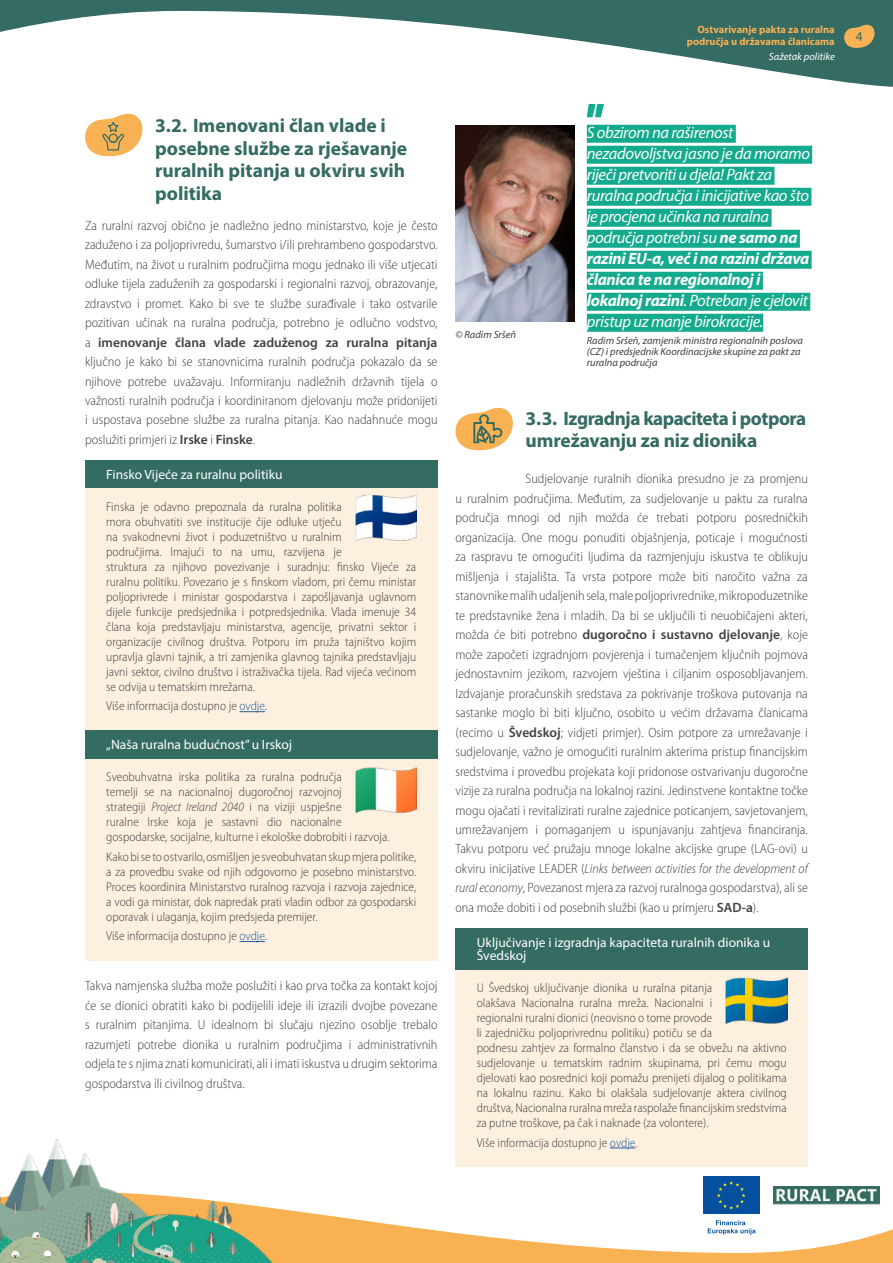
<style>
.page{position:relative;width:893px;height:1263px;background:#fff}
.page>*{position:absolute;margin:0;border:0;box-sizing:border-box;transform-origin:0 0}
.Title_02{font:700 19.5px/22.5px "Myriad Pro";letter-spacing:-.005em;color:#346b62}
.Title_02-2{font:700 19.5px/22.5px "Myriad Pro";letter-spacing:-.025em;color:#346b62}
._00_Quotes_-Light_gr{font:italic 16.5px/21px "Myriad Pro";letter-spacing:-.02em;color:#fff}
.Body_text{font:300 semi-condensed 13.5px/19.5px "Myriad Pro";color:#414042;text-align:justify}
.Title_Box{font:13.5px/13.5px "Myriad Pro";color:#fff}
.t1{font:13.5px "Myriad Pro";color:#346b62}
.Text_Box{font:300 semi-condensed 12.75px/15px "Myriad Pro";color:#414042}
.Text_Box_last{font:300 semi-condensed 12.75px "Myriad Pro";color:#414042}
._00_Quotes_-_autor_n{font:italic 10.5px/10.8px "Myriad Pro";color:#414042}
.t2{font:700 10.5px/12px "Myriad Pro";color:#f8b153;text-align:right}
.t3{font:italic 10.5px "Myriad Pro";color:#fff}
.s1{font-weight:600;font-stretch:normal}
.s2{color:#215e9e}
.s3{font-style:italic}
.s4{font-weight:700}
</style>
<div class="page">
<svg style="left:0;top:0;width:893px;height:87px"></svg>
<svg style="left:842px;top:17px;width:38px;height:34px"></svg>
<svg style="left:357px;top:1186px;width:536px;height:77px"></svg>
<img style="left:0;top:1138px;width:357px;height:125px">
<div style="left:702px;top:1175px;width:59px;height:40px;background:#fff"></div>
<div style="left:703px;top:1176px;width:57px;height:38px;background:#06509f"></div>
<svg style="left:717px;top:1181px;width:28px;height:28px"></svg>
<svg style="left:708px;top:1220px;width:47px;height:15px"></svg>
<img style="left:774px;top:1187px;width:105px;height:18px">
<div style="left:85px;top:460px;width:352px;height:29px;background:#346b62"></div>
<div style="left:85px;top:488px;width:352px;height:214px;background:#fef0df"></div>
<div style="left:85px;top:688px;width:352px;height:43px;background:#fef0df"></div>
<svg style="left:240px;top:711px;width:25px;height:1px"></svg>
<div style="left:85px;top:731px;width:352px;height:28px;background:#346b62"></div>
<div style="left:85px;top:759px;width:352px;height:94px;background:#fef0df"></div>
<div style="left:85px;top:838px;width:352px;height:94px;background:#fef0df"></div>
<div style="left:85px;top:918px;width:352px;height:42px;background:#fef0df"></div>
<svg style="left:240px;top:941px;width:25px;height:1px"></svg>
<svg style="left:85px;top:114px;width:57px;height:42px"></svg>
<div style="left:455px;top:928px;width:353px;height:42px;background:#346b62"></div>
<div style="left:455px;top:970px;width:353px;height:169px;background:#fef0df"></div>
<div style="left:455px;top:1124px;width:353px;height:43px;background:#fef0df"></div>
<svg style="left:610px;top:1147px;width:25px;height:1px"></svg>
<div style="left:587px;top:125px;width:149px;height:18px;background:#14aa8e"></div>
<div style="left:587px;top:146px;width:225px;height:18px;background:#14aa8e"></div>
<div style="left:587px;top:167px;width:187px;height:18px;background:#14aa8e"></div>
<div style="left:587px;top:188px;width:224px;height:18px;background:#14aa8e"></div>
<div style="left:587px;top:209px;width:185px;height:18px;background:#14aa8e"></div>
<div style="left:587px;top:230px;width:213px;height:18px;background:#14aa8e"></div>
<div style="left:587px;top:251px;width:225px;height:18px;background:#14aa8e"></div>
<div style="left:587px;top:272px;width:176px;height:18px;background:#14aa8e"></div>
<div style="left:587px;top:293px;width:223px;height:18px;background:#14aa8e"></div>
<div style="left:587px;top:314px;width:176px;height:18px;background:#14aa8e"></div>
<svg style="left:587px;top:104px;width:17px;height:13px"></svg>
<img style="left:455px;top:125px;width:120px;height:196px">
<svg style="left:455px;top:408px;width:58px;height:42px"></svg>
<img style="left:355px;top:494px;width:62px;height:47px">
<img style="left:355px;top:767px;width:62px;height:47px">
<img style="left:726px;top:977px;width:61px;height:47px">
<p class="t2" style="left:687px;top:23px;width:149px">Ostvarivanje pakta za ruralna područja u državama članicama</p>
<p class="t3" style="left:769px;top:50px;width:67px">Sažetak politike</p>
<p class="t1" style="left:856px;top:28px;width:8px">4</p>
<h2 class="Title_02" style="left:155px;top:114px;width:253px">3.2. Imenovani član vlade i posebne službe za rješavanje ruralnih pitanja u okviru svih politika</h2>
<p class="Body_text" style="left:85px;top:216px;width:354px">Za ruralni razvoj obično je nadležno jedno ministarstvo, koje je često zaduženo i za poljoprivredu, šumarstvo i/ili prehrambeno gospodarstvo.<br>Međutim, na život u ruralnim područjima mogu jednako ili više utjecati odluke tijela zaduženih za gospodarski i regionalni razvoj, obrazovanje, zdravstvo i promet. Kako bi sve te službe surađivale i tako ostvarile pozitivan učinak na ruralna područja, potrebno je odlučno vodstvo, a <span class="s1">imenovanje člana vlade zaduženog za ruralna pitanja </span>ključno je kako bi se stanovnicima ruralnih područja pokazalo da se njihove potrebe uvažavaju. Informiranju nadležnih državnih tijela o važnosti ruralnih područja i koordiniranom djelovanju može pridonijeti i uspostava posebne službe za ruralna pitanja. Kao nadahnuće mogu poslužiti primjeri iz <span class="s1">Irske</span> i <span class="s1">Finske</span>.</p>
<p class="Title_Box" style="left:106px;top:467px;width:178px">Finsko Vijeće za ruralnu politiku</p>
<p class="Text_Box" style="left:106px;top:499px;width:311px">Finska je odavno prepoznala da ruralna politika<br>mora obuhvatiti sve institucije čije odluke utječu<br>na svakodnevni život i poduzetništvo u ruralnim<br>područjima. Imajući to na umu, razvijena je<br>struktura za njihovo povezivanje i suradnju: finsko Vijeće za ruralnu politiku. Povezano je s finskom vladom, pri čemu ministar poljoprivrede i ministar gospodarstva i zapošljavanja uglavnom dijele funkcije predsjednika i potpredsjednika. Vlada imenuje 34 člana koja predstavljaju ministarstva, agencije, privatni sektor i organizacije civilnog društva. Potporu im pruža tajništvo kojim upravlja glavni tajnik, a tri zamjenika glavnog tajnika predstavljaju javni sektor, civilno društvo i istraživačka tijela. Rad vijeća većinom se odvija u tematskim mrežama.</p>
<p class="Text_Box_last" style="left:106px;top:699px;width:162px">Više informacija dostupno je <span class="s2">ovdje</span>.</p>
<p class="Title_Box" style="left:106px;top:738px;width:187px">„Naša ruralna budućnost” u Irskoj</p>
<p class="Text_Box" style="left:106px;top:770px;width:285px">Sveobuhvatna irska politika za ruralna područja<br>temelji se na nacionalnoj dugoročnoj razvojnoj<br>strategiji <span class="s3">Project Ireland 2040</span> i na viziji uspješne<br>ruralne Irske koja je sastavni dio nacionalne gospodarske, socijalne, kulturne i ekološke dobrobiti i razvoja.</p>
<p class="Text_Box" style="left:106px;top:849px;width:311px;text-align:justify">Kako bi se to ostvarilo, osmišljen je sveobuhvatan skup mjera politike, a za provedbu svake od njih odgovorno je posebno ministarstvo.<br>Proces koordinira Ministarstvo ruralnog razvoja i razvoja zajednice, a vodi ga ministar, dok napredak prati vladin odbor za gospodarski oporavak i ulaganja, kojim predsjeda premijer.</p>
<p class="Text_Box_last" style="left:106px;top:929px;width:162px">Više informacija dostupno je <span class="s2">ovdje</span>.</p>
<p class="Body_text" style="left:85px;top:976px;width:354px">Takva namjenska služba može poslužiti i kao prva točka za kontakt kojoj će se dionici obratiti kako bi podijelili ideje ili izrazili dvojbe povezane s ruralnim pitanjima. U idealnom bi slučaju njezino osoblje trebalo razumjeti potrebe dionika u ruralnim područjima i administrativnih odjela te s njima znati komunicirati, ali i imati iskustva u drugim sektorima gospodarstva ili civilnog društva.</p>
<p class="_00_Quotes_-_autor_n" style="left:455px;top:329px;width:62px">© Radim Sršeň</p>
<p class="_00_Quotes_-Light_gr" style="left:587px;top:122px;width:225px">S obzirom na raširenost nezadovoljstva jasno je da moramo riječi pretvoriti u djela! Pakt za ruralna područja i inicijative kao što je procjena učinka na ruralna područja potrebni su <span class="s4">ne samo na razini EU-a, već i na razini država članica te na regionalnoj i lokalnoj razini</span>. Potreban je cjelovit pristup uz manje birokracije.</p>
<p class="_00_Quotes_-_autor_n" style="left:587px;top:335px;width:218px">Radim Sršeň, zamjenik ministra regionalnih poslova (CZ) i predsjednik Koordinacijske skupine za pakt za ruralna područja</p>
<h2 class="Title_02-2" style="left:526px;top:406px;width:282px">3.3. Izgradnja kapaciteta i potpora umrežavanju za niz dionika</h2>
<p class="Body_text" style="left:455px;top:469px;width:354px;text-indent:70px">Sudjelovanje ruralnih dionika presudno je za promjenu u ruralnim područjima. Međutim, za sudjelovanje u paktu za ruralna područja mnogi od njih možda će trebati potporu posredničkih organizacija. One mogu ponuditi objašnjenja, poticaje i mogućnosti za raspravu te omogućiti ljudima da razmjenjuju iskustva te oblikuju mišljenja i stajališta. Ta vrsta potpore može biti naročito važna za stanovnike malih udaljenih sela, male poljoprivrednike, mikropoduzetnike te predstavnike žena i mladih. Da bi se uključili ti neuobičajeni akteri, možda će biti potrebno <span class="s1">dugoročno i sustavno djelovanje</span>, koje može započeti izgradnjom povjerenja i tumačenjem ključnih pojmova jednostavnim jezikom, razvojem vještina i ciljanim osposobljavanjem.<br>Izdvajanje proračunskih sredstava za pokrivanje troškova putovanja na sastanke moglo bi biti ključno, osobito u većim državama članicama (recimo u <span class="s1">Švedskoj</span>; vidjeti primjer). Osim potpore za umrežavanje i sudjelovanje, važno je omogućiti ruralnim akterima pristup financijskim sredstvima i provedbu projekata koji pridonose ostvarivanju dugoročne vizije za ruralna područja na lokalnoj razini. Jedinstvene kontaktne točke mogu ojačati i revitalizirati ruralne zajednice poticanjem, savjetovanjem, umrežavanjem i pomaganjem u ispunjavanju zahtjeva financiranja.<br>Takvu potporu već pružaju mnoge lokalne akcijske grupe (LAG-ovi) u okviru inicijative LEADER (<span class="s3">Links between activities for the development of rural economy</span>, Povezanost mjera za razvoj ruralnoga gospodarstva), ali se ona može dobiti i od posebnih službi (kao u primjeru <span class="s1">SAD-a</span>).</p>
<p class="Title_Box" style="left:477px;top:935px;width:295px">Uključivanje i izgradnja kapaciteta ruralnih dionika u<br>Švedskoj</p>
<p class="Text_Box" style="left:477px;top:981px;width:311px">U Švedskoj uključivanje dionika u ruralna pitanja<br>olakšava Nacionalna ruralna mreža. Nacionalni i<br>regionalni ruralni dionici (neovisno o tome provode<br>li zajedničku poljoprivrednu politiku) potiču se da<br>podnesu zahtjev za formalno članstvo i da se obvežu na aktivno sudjelovanje u tematskim radnim skupinama, pri čemu mogu djelovati kao posrednici koji pomažu prenijeti dijalog o politikama na lokalnu razinu. Kako bi olakšala sudjelovanje aktera civilnog društva, Nacionalna ruralna mreža raspolaže financijskim sredstvima za putne troškove, pa čak i naknade (za volontere).</p>
<p class="Text_Box_last" style="left:477px;top:1135px;width:162px">Više informacija dostupno je <span class="s2">ovdje</span>.</p>
</div>
